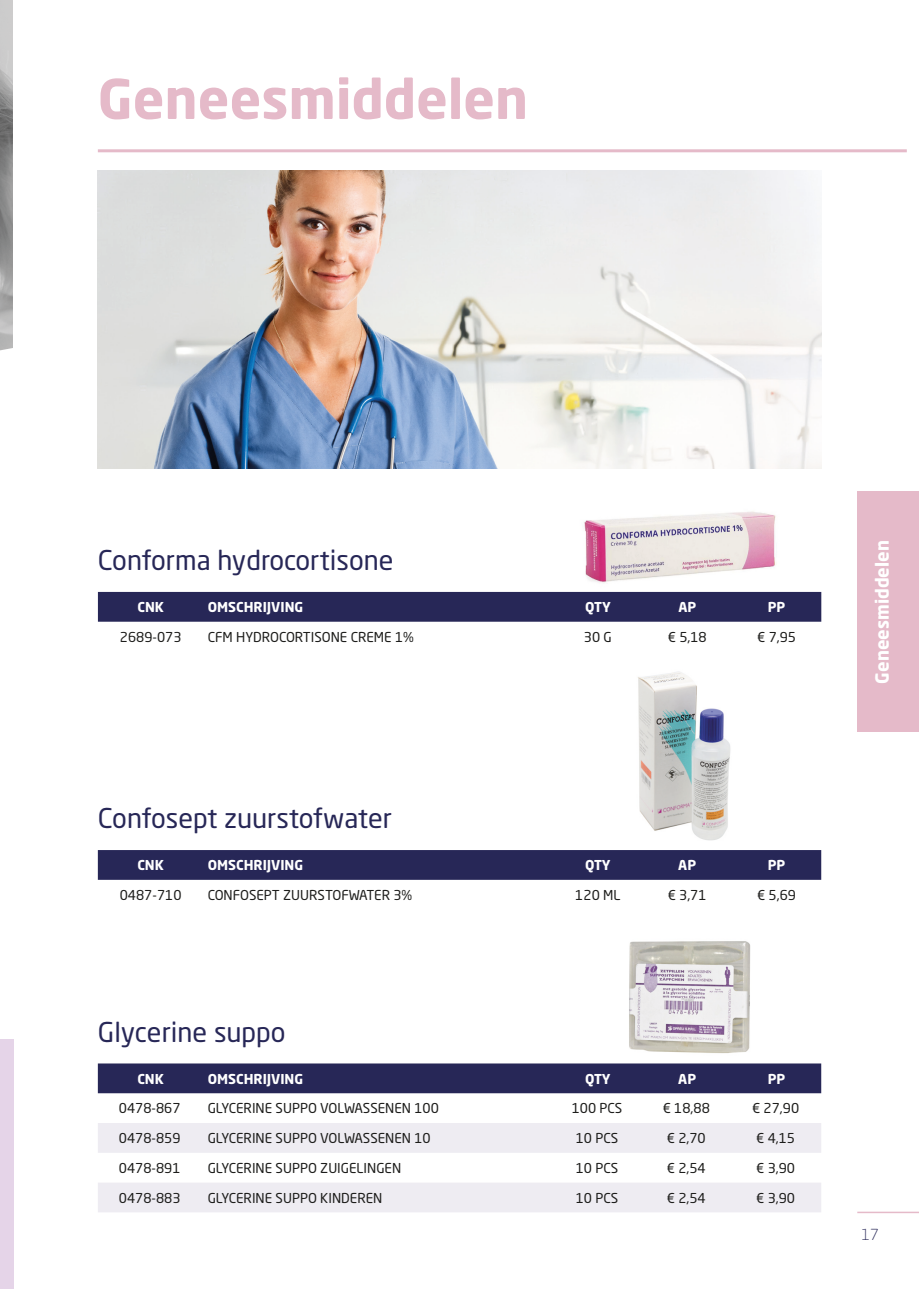
<style>
.page{position:relative;width:919px;height:1289px;background:#fff}
.page>*{position:absolute;margin:0;border:0;box-sizing:border-box;transform-origin:0 0}
.t1{font:700 54px "Neo Sans W1 G";color:#e5bac9}
.t2{font:27px "Neo Sans W1 G";color:#272757}
.t3{font:700 18px "Neo Sans W1 G";color:#fff}
.t4{font:300 15px "Neo Sans W1 G";color:#272757}
.t5{font:13.5px "Neo Sans W1 G";color:#1d1d1b}
.t6{font:700 13.5px "Neo Sans W1 G";color:#fff}
</style>
<div class="page">
<div style="left:857px;top:492px;width:61px;height:240px;background:#e5bac9"></div>
<hr style="left:857px;top:1211px;width:61px;height:2px;background:#e5bac9">
<img style="left:0;top:0;width:13px;height:343px">
<div style="left:0;top:1039px;width:14px;height:249px;background:#e5d4e8"></div>
<div style="left:98px;top:850px;width:723px;height:29px;background:#272757"></div>
<div style="left:98px;top:1063px;width:723px;height:30px;background:#272757"></div>
<svg style="left:98px;top:1123px;width:723px;height:89px;fill:#eeecf2"></svg>
<img style="left:574px;top:468px;width:211px;height:154px">
<div style="left:98px;top:592px;width:723px;height:29px;background:#272757"></div>
<img style="left:638px;top:671px;width:93px;height:170px">
<img style="left:629px;top:941px;width:122px;height:112px">
<hr style="left:98px;top:149px;width:808px;height:3px;background:#e5bac9">
<img style="left:98px;top:171px;width:723px;height:297px">
<h1 class="t1" style="left:98px;top:64px;width:432px">Geneesmiddelen</h1>
<h2 class="t2" style="left:98px;top:544px;width:297px">Conforma hydrocortisone</h2>
<p class="t6" style="left:137px;top:598px;width:28px">CNK</p>
<p class="t6" style="left:208px;top:598px;width:97px">OMSCHRIJVING</p>
<p class="t6" style="left:585px;top:598px;width:27px">QTY</p>
<p class="t6" style="left:678px;top:598px;width:19px">AP</p>
<p class="t6" style="left:767px;top:598px;width:19px">PP</p>
<p class="t5" style="left:120px;top:628px;width:63px">2689-073</p>
<p class="t5" style="left:208px;top:628px;width:207px">CFM HYDROCORTISONE CREME 1%</p>
<p class="t5" style="left:584px;top:628px;width:29px">30 G</p>
<p class="t5" style="left:667px;top:628px;width:40px">€ 5,18</p>
<p class="t5" style="left:757px;top:628px;width:40px">€ 7,95</p>
<h2 class="t2" style="left:98px;top:801px;width:296px">Confosept zuurstofwater</h2>
<p class="t6" style="left:137px;top:856px;width:28px">CNK</p>
<p class="t6" style="left:208px;top:856px;width:97px">OMSCHRIJVING</p>
<p class="t6" style="left:585px;top:856px;width:27px">QTY</p>
<p class="t6" style="left:678px;top:856px;width:19px">AP</p>
<p class="t6" style="left:767px;top:856px;width:19px">PP</p>
<p class="t5" style="left:120px;top:886px;width:63px">0487-710</p>
<p class="t5" style="left:208px;top:886px;width:206px">CONFOSEPT ZUURSTOFWATER 3%</p>
<p class="t5" style="left:575px;top:886px;width:47px">120 ML</p>
<p class="t5" style="left:667px;top:886px;width:40px">€ 3,71</p>
<p class="t5" style="left:757px;top:886px;width:40px">€ 5,69</p>
<h2 class="t2" style="left:98px;top:1015px;width:189px">Glycerine suppo</h2>
<p class="t6" style="left:137px;top:1069px;width:28px">CNK</p>
<p class="t6" style="left:208px;top:1069px;width:97px">OMSCHRIJVING</p>
<p class="t6" style="left:585px;top:1069px;width:27px">QTY</p>
<p class="t6" style="left:678px;top:1069px;width:19px">AP</p>
<p class="t6" style="left:767px;top:1069px;width:19px">PP</p>
<p class="t5" style="left:119px;top:1100px;width:63px">0478-867</p>
<p class="t5" style="left:208px;top:1100px;width:233px">GLYCERINE SUPPO VOLWASSENEN 100</p>
<p class="t5" style="left:571px;top:1100px;width:52px">100 PCS</p>
<p class="t5" style="left:662px;top:1100px;width:49px">€ 18,88</p>
<p class="t5" style="left:752px;top:1100px;width:49px">€ 27,90</p>
<p class="t5" style="left:119px;top:1129px;width:63px">0478-859</p>
<p class="t5" style="left:208px;top:1129px;width:224px">GLYCERINE SUPPO VOLWASSENEN 10</p>
<p class="t5" style="left:575px;top:1129px;width:44px">10 PCS</p>
<p class="t5" style="left:666px;top:1129px;width:40px">€ 2,70</p>
<p class="t5" style="left:756px;top:1129px;width:40px">€ 4,15</p>
<p class="t5" style="left:119px;top:1159px;width:63px">0478-891</p>
<p class="t5" style="left:208px;top:1159px;width:195px">GLYCERINE SUPPO ZUIGELINGEN</p>
<p class="t5" style="left:575px;top:1159px;width:44px">10 PCS</p>
<p class="t5" style="left:666px;top:1159px;width:40px">€ 2,54</p>
<p class="t5" style="left:756px;top:1159px;width:40px">€ 3,90</p>
<p class="t5" style="left:119px;top:1189px;width:63px">0478-883</p>
<p class="t5" style="left:208px;top:1189px;width:176px">GLYCERINE SUPPO KINDEREN</p>
<p class="t5" style="left:575px;top:1189px;width:44px">10 PCS</p>
<p class="t5" style="left:666px;top:1189px;width:40px">€ 2,54</p>
<p class="t5" style="left:756px;top:1189px;width:40px">€ 3,90</p>
<h3 class="t3" style="left:870px;top:683px;width:145px;rotate:-90deg">Geneesmiddelen</h3>
<p class="t4" style="left:861px;top:1225px;width:19px">17</p>
</div>
